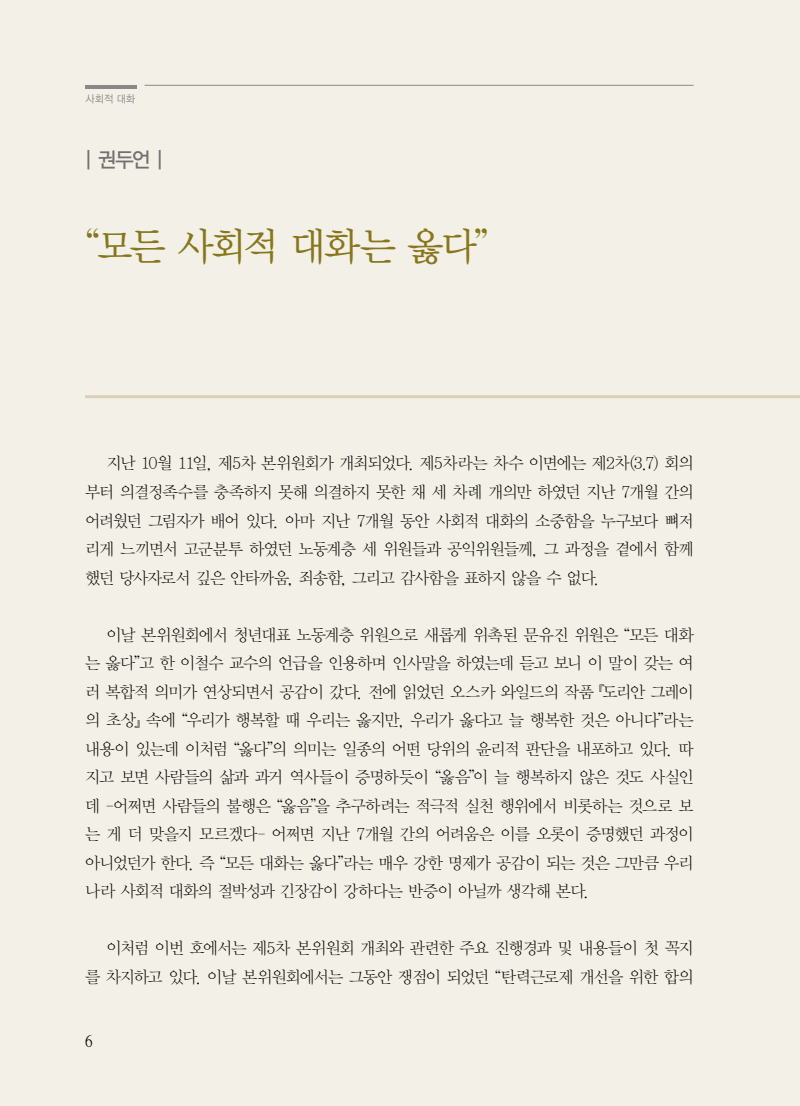
<style>
.page{position:relative;width:800px;height:1106px;background:#fff}
.page>*{position:absolute;margin:0;border:0;box-sizing:border-box;transform-origin:0 0}
.t1{font:39px "YDVY Mj O33";letter-spacing:-.07em;color:#87761c}
.t2{font:21px "YDVYGO33";color:#727171;scale:.95 1}
.t3{font:16.5px/28.5px "YDVY Mj O31";letter-spacing:-.06em;color:#000;text-align:justify}
.t4{font:16.5px "YDVY Mj O520";color:#000}
.t5{font:10.5px "YDVYGO32";color:#898989;scale:.95 1}
</style>
<div class="page">
<div style="left:0;top:0;width:799px;height:1106px;background:#f3f1e7"></div>
<hr style="left:85px;top:395px;width:714px;height:3px;background:#d9d1b4">
<hr style="left:85px;top:85px;width:51px;height:3px;background:#898989">
<hr style="left:145px;top:85px;width:548px;height:1px;background:#898989">
<p class="t5" style="left:86px;top:93px;width:53px">사회적 대화</p>
<p class="t2" style="left:85px;top:147px;width:84px">| 권두언 |</p>
<h1 class="t1" style="left:85px;top:224px;width:405px">“모든 사회적 대화는 옳다”</h1>
<p class="t3" style="left:85px;top:449px;width:610px;text-indent:21px">지난 10월 11일, 제5차 본위원회가 개최되었다. 제5차라는 차수 이면에는 제2차(3.7) 회의 부터 의결정족수를 충족하지 못해 의결하지 못한 채 세 차례 개의만 하였던 지난 7개월 간의 어려웠던 그림자가 배어 있다. 아마 지난 7개월 동안 사회적 대화의 소중함을 누구보다 뼈저 리게 느끼면서 고군분투 하였던 노동계층 세 위원들과 공익위원들께, 그 과정을 곁에서 함께 했던 당사자로서 깊은 안타까움, 죄송함, 그리고 감사함을 표하지 않을 수 없다.</p>
<p class="t3" style="left:85px;top:620px;width:610px;text-indent:21px">이날 본위원회에서 청년대표 노동계층 위원으로 새롭게 위촉된 문유진 위원은 “모든 대화 는 옳다”고 한 이철수 교수의 언급을 인용하며 인사말을 하였는데 듣고 보니 이 말이 갖는 여 러 복합적 의미가 연상되면서 공감이 갔다. 전에 읽었던 오스카 와일드의 작품 『도리안 그레이 의 초상』 속에 “우리가 행복할 때 우리는 옳지만, 우리가 옳다고 늘 행복한 것은 아니다”라는 내용이 있는데 이처럼 “옳다”의 의미는 일종의 어떤 당위의 윤리적 판단을 내포하고 있다. 따 지고 보면 사람들의 삶과 과거 역사들이 증명하듯이 “옳음”이 늘 행복하지 않은 것도 사실인 데 –어쩌면 사람들의 불행은 “옳음”을 추구하려는 적극적 실천 행위에서 비롯하는 것으로 보 는 게 더 맞을지 모르겠다– 어쩌면 지난 7개월 간의 어려움은 이를 오롯이 증명했던 과정이 아니었던가 한다. 즉 “모든 대화는 옳다”라는 매우 강한 명제가 공감이 되는 것은 그만큼 우리 나라 사회적 대화의 절박성과 긴장감이 강하다는 반증이 아닐까 생각해 본다.</p>
<p class="t3" style="left:85px;top:934px;width:610px;text-align:right">이처럼 이번 호에서는 제5차 본위원회 개최와 관련한 주요 진행경과 및 내용들이 첫 꼭지<br>를 차지하고 있다. 이날 본위원회에서는 그동안 쟁점이 되었던 “탄력근로제 개선을 위한 합의</p>
<p class="t4" style="left:85px;top:1031px;width:9px">6</p>
</div>
